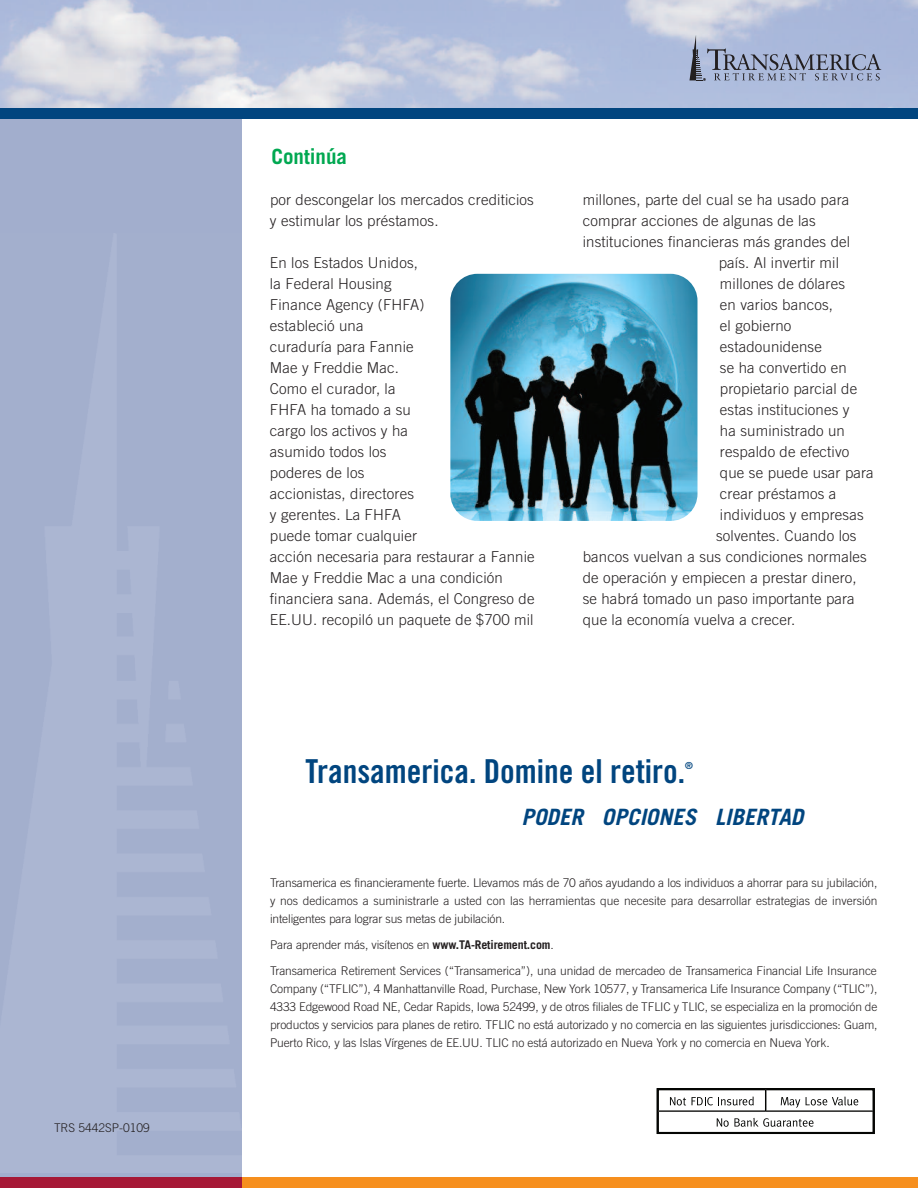
<style>
.page{position:relative;width:918px;height:1188px;background:#fff}
.page>*{position:absolute;margin:0;border:0;box-sizing:border-box;transform-origin:0 0}
.t1{font:33px "Trade Gothic Bold Cond Twenty";color:#01457f}
.t2{font:italic 700 22.5px "Trade Gothic";letter-spacing:.005em;color:#01457f}
.t3{font:700 21px "Trade Gothic LT";color:#00a851}
.t4{font:300 15px/21px "Trade Gothic";letter-spacing:.01em;color:#231f20}
.t5{font:300 12px/18px "Trade Gothic";letter-spacing:-.01em;color:#231f20;text-align:justify}
.t6{font:9.75px "Trade Gothic Bold Cond Twenty";color:#01457f}
.s1{font-weight:700}
</style>
<div class="page">
<div style="left:0;top:113px;width:242px;height:1072px;background:#a2aecd"></div>
<div style="left:0;top:108px;width:918px;height:11px;background:#01457f"></div>
<div style="left:241px;top:1177px;width:677px;height:11px;background:#f68f1e"></div>
<div style="left:0;top:1177px;width:242px;height:11px;background:#a61836"></div>
<svg style="left:689px;top:35px;width:192px;height:46px;background:#98a3c0"></svg>
<hr style="left:658px;top:1110px;width:215px;height:2px;background:#040503">
<svg style="left:765px;top:1090px;width:1px;height:20px"></svg>
<div style="left:657px;top:1088px;width:218px;height:46px;border:1px solid #040503"></div>
<svg style="left:670px;top:1097px;width:16px;height:8px"></svg>
<svg style="left:692px;top:1097px;width:62px;height:9px"></svg>
<svg style="left:781px;top:1097px;width:19px;height:11px"></svg>
<svg style="left:806px;top:1097px;width:52px;height:9px"></svg>
<svg style="left:717px;top:1118px;width:97px;height:9px"></svg>
<img style="left:450px;top:274px;width:248px;height:247px;border-radius:27px">
<p class="t5" style="left:54px;top:1120px;width:97px">TRS 5442SP-0109</p>
<h3 class="t3" style="left:271px;top:148px;width:77px">Continúa</h3>
<p class="t4" style="left:270px;top:190px;width:265px">por descongelar los mercados crediticios y estimular los préstamos.</p>
<p class="t4" style="left:270px;top:253px;width:266px">En los Estados Unidos,<br>la Federal Housing<br>Finance Agency (FHFA)<br>estableció una<br>curaduría para Fannie<br>Mae y Freddie Mac.<br>Como el curador, la<br>FHFA ha tomado a su<br>cargo los activos y ha<br>asumido todos los<br>poderes de los<br>accionistas, directores<br>y gerentes. La FHFA<br>puede tomar cualquier<br>acción necesaria para restaurar a Fannie<br>Mae y Freddie Mac a una condición financiera sana. Además, el Congreso de<br>EE.UU. recopiló un paquete de $700 mil</p>
<p class="t4" style="left:583px;top:190px;width:268px">millones, parte del cual se ha usado para</p>
<p class="t4" style="left:583px;top:211px;width:235px">comprar acciones de algunas de las</p>
<p class="t4" style="left:583px;top:232px;width:269px">instituciones financieras más grandes del</p>
<p class="t4" style="left:719px;top:253px;width:122px">país. Al invertir mil</p>
<p class="t4" style="left:720px;top:274px;width:127px">millones de dólares</p>
<p class="t4" style="left:720px;top:295px;width:115px">en varios bancos,</p>
<p class="t4" style="left:720px;top:316px;width:73px">el gobierno</p>
<p class="t4" style="left:720px;top:337px;width:103px">estadounidense</p>
<p class="t4" style="left:720px;top:358px;width:128px">se ha convertido en</p>
<p class="t4" style="left:720px;top:379px;width:139px">propietario parcial de</p>
<p class="t4" style="left:720px;top:400px;width:131px">estas instituciones y</p>
<p class="t4" style="left:720px;top:421px;width:126px">ha suministrado un</p>
<p class="t4" style="left:720px;top:442px;width:131px">respaldo de efectivo</p>
<p class="t4" style="left:720px;top:463px;width:155px">que se puede usar para</p>
<p class="t4" style="left:720px;top:484px;width:118px">crear préstamos a</p>
<p class="t4" style="left:720px;top:505px;width:145px">individuos y empresas</p>
<p class="t4" style="left:716px;top:526px;width:142px">solventes. Cuando los</p>
<p class="t4" style="left:583px;top:547px;width:286px">bancos vuelvan a sus condiciones normales</p>
<p class="t4" style="left:583px;top:568px;width:276px">de operación y empiecen a prestar dinero,</p>
<p class="t4" style="left:583px;top:589px;width:274px">se habrá tomado un paso importante para</p>
<p class="t4" style="left:583px;top:610px;width:214px">que la economía vuelva a crecer.</p>
<h1 class="t1" style="left:306px;top:759px;width:381px">Transamerica. Domine el retiro.</h1>
<p class="t6" style="left:685px;top:762px;width:9px">®</p>
<h2 class="t2" style="left:522px;top:809px;width:283px">PODER OPCIONES LIBERTAD</h2>
<p class="t5" style="left:270px;top:875px;width:609px">Transamerica es financieramente fuerte. Llevamos más de 70 años ayudando a los individuos a ahorrar para su jubilación, y nos dedicamos a suministrarle a usted con las herramientas que necesite para desarrollar estrategias de inversión inteligentes para lograr sus metas de jubilación.</p>
<p class="t5" style="left:270px;top:933px;width:608px;line-height:26.1px">Para aprender más, visítenos en <span class="s1">www.TA-Retirement.com</span>.<br>Transamerica Retirement Services (“Transamerica”), una unidad de mercadeo de Transamerica Financial Life Insurance</p>
<p class="t5" style="left:270px;top:981px;width:609px">Company (“TFLIC”), 4 Manhattanville Road, Purchase, New York 10577, y Transamerica Life Insurance Company (“TLIC”), 4333 Edgewood Road NE, Cedar Rapids, Iowa 52499, y de otros filiales de TFLIC y TLIC, se especializa en la promoción de productos y servicios para planes de retiro. TFLIC no está autorizado y no comercia en las siguientes jurisdicciones: Guam, Puerto Rico, y las Islas Vírgenes de EE.UU. TLIC no está autorizado en Nueva York y no comercia en Nueva York.</p>
</div>
